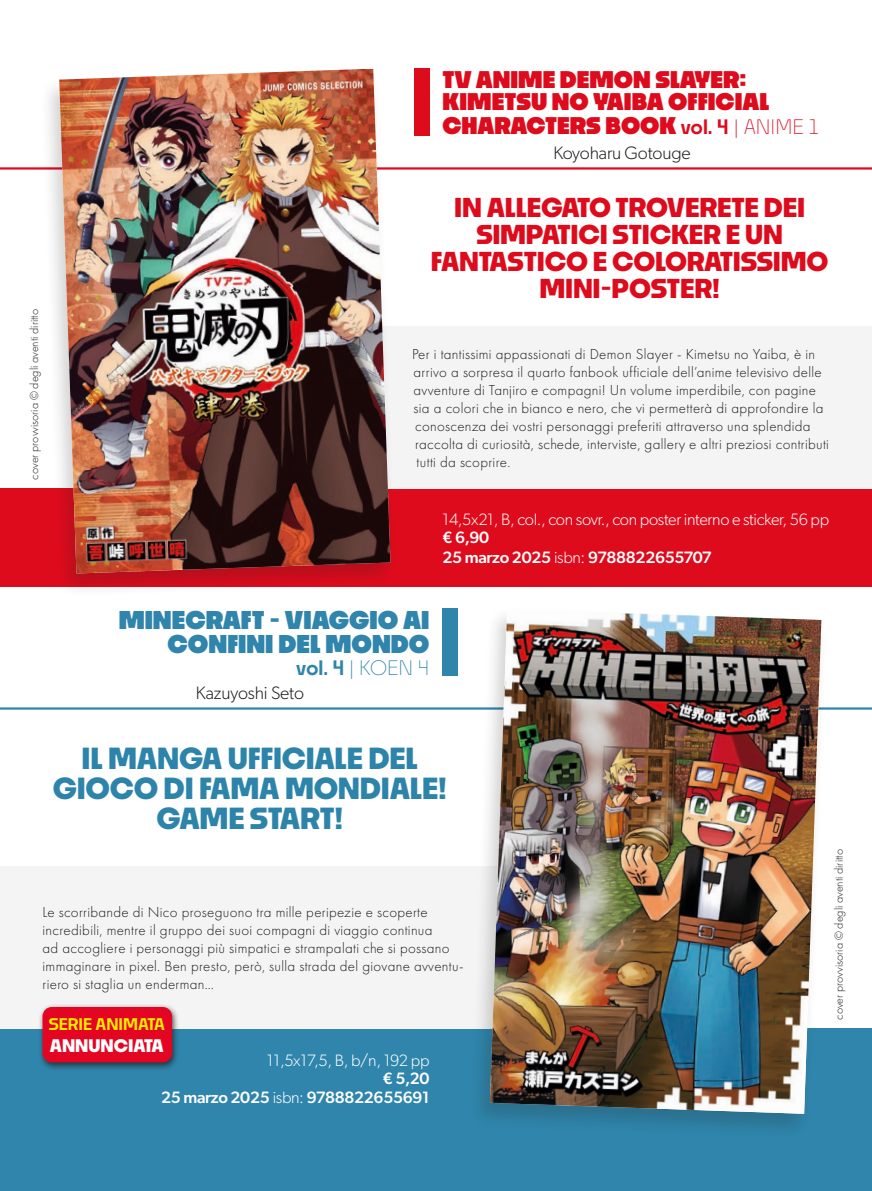
<style>
.page{position:relative;width:872px;height:1191px;background:#fff}
.page>*{position:absolute;margin:0;border:0;box-sizing:border-box;transform-origin:0 0}
.t1{font:700 28.5px/30px "Noka";letter-spacing:-.01em;color:#2d84aa;text-align:center}
.t2{font:700 25.5px/27px "Noka";letter-spacing:-.01em;color:#de0b1d;text-align:center}
.t3{font:900 24px/24px "Noka";color:#2f85ab;text-align:right}
.t4{font:900 22.5px/23.2px "Noka";color:#de0b1d}
.t5{font:300 19.5px "Noka";color:#2f85ab}
.t6{font:300 18px "Gibson";letter-spacing:-.01em;color:#1d1d1b}
.t7{font:700 16.95px "Noka";color:#fff}
.t8{font:300 16.5px/18px "Gibson";letter-spacing:-.02em;color:#fff}
.t9{font:500 16.5px "Gibson";letter-spacing:-.02em;color:#fff}
.t10{font:600 15.75px "Noka";color:#ffed00}
.t11{font:300 15px/18px "Futura PT";letter-spacing:.02em;color:#1d1d1b}
.t12{font:300 12px "Futura PT";color:#1d1d1b}
.s1{font-weight:600;font-size:19.5px}
.s2{font-weight:300;font-size:19.5px}
.s3{font-weight:500}
.s4{font-weight:300}
.s5{font-weight:600}
</style>
<div class="page">
<div style="left:0;top:488px;width:872px;height:99px;background:#de0b1d"></div>
<div style="left:0;top:1028px;width:872px;height:163px;background:#2f85ab"></div>
<hr style="left:0;top:167px;width:872px;height:3px;background:#de0b1d">
<hr style="left:0;top:707px;width:872px;height:2px;background:#2f85ab">
<div style="left:415px;top:68px;width:15px;height:67px;background:#de0b1d"></div>
<div style="left:442px;top:608px;width:15px;height:67px;background:#2f85ab"></div>
<div style="left:338px;top:326px;width:534px;height:162px;background:#f4f4f4"></div>
<div style="left:0;top:866px;width:533px;height:162px;background:#f4f4f4"></div>
<div style="left:39px;top:66px;width:359px;height:532px;background:#1d1d1b;opacity:.2"></div>
<img style="left:59px;top:69px;width:331px;height:504px">
<div style="left:470px;top:606px;width:359px;height:532px;background:#1d1d1b;opacity:.2"></div>
<img style="left:490px;top:609px;width:331px;height:504px">
<div style="left:38px;top:1003px;width:141px;height:67px;background:#1d1d1b;opacity:.75"></div>
<div style="left:43px;top:1007px;width:129px;height:55px;background:#e40522;border-radius:9px"></div>
<p class="t4" style="left:442px;top:67px;width:379px">TV ANIME DEMON SLAYER:<br>KIMETSU NO YAIBA OFFICIAL<br>CHARACTERS BOOK <span class="s1">vol. 4</span> <span class="s2">| ANIME 1</span></p>
<p class="t6" style="left:553px;top:142px;width:139px">Koyoharu Gotouge</p>
<p class="t12" style="left:27px;top:480px;width:172px;rotate:-90deg">cover provvisoria © degli aventi diritto</p>
<p class="t2" style="left:431px;top:193px;width:399px">IN ALLEGATO TROVERETE DEI<br>SIMPATICI STICKER E UN<br>FANTASTICO E COLORATISSIMO<br>MINI-POSTER!</p>
<p class="t11" style="left:412px;top:345px;width:418px">Per i tantissimi appassionati di Demon Slayer - Kimetsu no Yaiba, è in arrivo a sorpresa il quarto fanbook ufficiale dell’anime televisivo delle avventure di Tanjiro e compagni! Un volume imperdibile, con pagine sia a colori che in bianco e nero, che vi permetterà di approfondire la conoscenza dei vostri personaggi preferiti attraverso una splendida raccolta di curiosità, schede, interviste, gallery e altri preziosi contributi tutti da scoprire.</p>
<p class="t8" style="left:442px;top:510px;width:388px">14,5x21, B, col., con sovr., con poster interno e sticker, 56 pp <span class="s3">€ 6,90</span></p>
<p class="t9" style="left:442px;top:547px;width:271px">25 marzo 2025 <span class="s4">isbn:</span> 9788822655707</p>
<p class="t3" style="left:119px;top:607px;width:312px">MINECRAFT - VIAGGIO AI<br>CONFINI DEL MONDO</p>
<p class="t5" style="left:296px;top:655px;width:135px"><span class="s5">vol. 4</span> | KOEN 4</p>
<p class="t6" style="left:196px;top:682px;width:110px">Kazuyoshi Seto</p>
<p class="t1" style="left:53px;top:742px;width:395px">IL MANGA UFFICIALE DEL<br>GIOCO DI FAMA MONDIALE!<br>GAME START!</p>
<p class="t11" style="left:43px;top:903px;width:422px">Le scorribande di Nico proseguono tra mille peripezie e scoperte incredibili, mentre il gruppo dei suoi compagni di viaggio continua<br>ad accogliere i personaggi più simpatici e strampalati che si possano immaginare in pixel. Ben presto, però, sulla strada del giovane avventu&shy;riero si staglia un enderman…</p>
<p class="t10" style="left:49px;top:1014px;width:117px">SERIE ANIMATA</p>
<p class="t7" style="left:50px;top:1034px;width:115px">ANNUNCIATA</p>
<p class="t8" style="left:267px;top:1050px;width:164px;text-align:right">11,5x17,5, B, b/n, 192 pp <span class="s3">€ 5,20</span></p>
<p class="t9" style="left:161px;top:1087px;width:270px">25 marzo 2025 <span class="s4">isbn:</span> 9788822655691</p>
<p class="t12" style="left:832px;top:1019px;width:172px;rotate:-90deg">cover provvisoria © degli aventi diritto</p>
</div>
